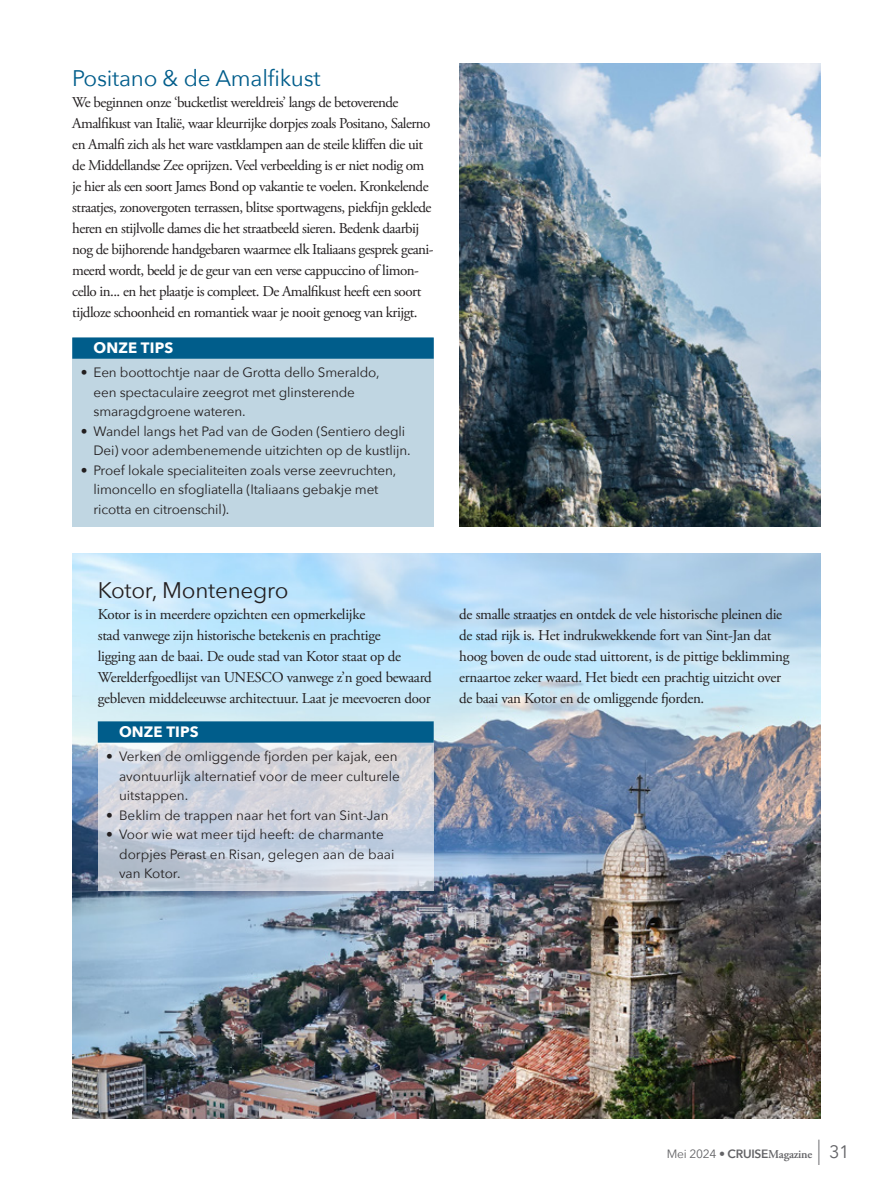
<style>
.page{position:relative;width:893px;height:1191px;background:#fff}
.page>*{position:absolute;margin:0;border:0;box-sizing:border-box;transform-origin:0 0}
.Subtitel{font:22.5px "Avenir Next";letter-spacing:-.01em;color:#005d8b}
.Subtitel-2{font:22.5px "Avenir Next";letter-spacing:-.01em;color:#231f20}
.t1{font:18px "Avenir Next";color:#636366}
.body{font:15px/21px "Adobe Garamond Pro";letter-spacing:-.035em;color:#231f20}
.Tussentitel{font:700 15px "Avenir Next";letter-spacing:.01em;color:#fff}
.t2{font:13.5px/19.5px "Avenir Next";letter-spacing:-.01em;color:#231f20}
.t3{font:600 12px "Adobe Garamond Pro";letter-spacing:-.02em;color:#636366}
.s1{font-family:"Avenir Next";font-weight:400}
.s2{font-family:"Avenir Next";font-weight:200}
.s3{font-family:"Avenir Next"}
.s4{font-size:36px}
</style>
<div class="page">
<img style="left:72px;top:554px;width:749px;height:564px">
<div style="left:72px;top:338px;width:362px;height:188px;background:#c0d6e2"></div>
<div style="left:72px;top:337px;width:362px;height:22px;background:#005d8b"></div>
<img style="left:459px;top:64px;width:361px;height:462px">
<svg style="left:98px;top:742px;width:336px;height:149px;background:#cdd2dc"></svg>
<div style="left:98px;top:721px;width:336px;height:21px;background:#005d8b"></div>
<p class="Subtitel" style="left:72px;top:59px;width:250px">Positano &amp; de Amalfikust</p>
<p class="body" style="left:72px;top:93px;width:363px">We beginnen onze ‘bucketlist wereldreis’ langs de betoverende Amalfikust van Italië, waar kleurrijke dorpjes zoals Positano, Salerno en Amalfi zich als het ware vastklampen aan de steile kliffen die uit de Middellandse Zee oprijzen. Veel verbeelding is er niet nodig om je hier als een soort James Bond op vakantie te voelen. Kronkelende straatjes, zonovergoten terrassen, blitse sportwagens, piekfijn geklede heren en stijlvolle dames die het straatbeeld sieren. Bedenk daarbij nog de bijhorende handgebaren waarmee elk Italiaans gesprek geani&shy;meerd wordt, beeld je de geur van een verse cappuccino of limon&shy;cello in... en het plaatje is compleet. De Amalfikust heeft een soort tijdloze schoonheid en romantiek waar je nooit genoeg van krijgt.</p>
<p class="Tussentitel" style="left:94px;top:335px;width:81px">ONZE TIPS</p>
<p class="t2" style="left:94px;top:362px;width:288px;text-indent:-13px">• Een boottochtje naar de Grotta dello Smeraldo, een spectaculaire zeegrot met glinsterende smaragdgroene wateren.</p>
<p class="t2" style="left:94px;top:420px;width:318px;text-indent:-13px">• Wandel langs het Pad van de Goden (Sentiero degli<br>Dei) voor adembenemende uitzichten op de kustlijn.</p>
<p class="t2" style="left:94px;top:459px;width:304px;text-indent:-13px">• Proef lokale specialiteiten zoals verse zeevruchten, limoncello en sfogliatella (Italiaans gebakje met ricotta en citroenschil).</p>
<p class="Subtitel-2" style="left:98px;top:571px;width:192px">Kotor, Montenegro</p>
<p class="body" style="left:98px;top:604px;width:336px">Kotor is in meerdere opzichten een opmerkelijke<br>stad vanwege zijn historische betekenis en prachtige<br>ligging aan de baai. De oude stad van Kotor staat op de Werelderfgoedlijst van UNESCO vanwege z’n goed bewaard gebleven middeleeuwse architectuur. Laat je meevoeren door</p>
<p class="body" style="left:459px;top:604px;width:332px">de smalle straatjes en ontdek de vele historische pleinen die de stad rijk is. Het indrukwekkende fort van Sint-Jan dat hoog boven de oude stad uittorent, is de pittige beklimming ernaartoe zeker waard. Het biedt een prachtig uitzicht over de baai van Kotor en de omliggende fjorden.</p>
<p class="Tussentitel" style="left:119px;top:719px;width:81px">ONZE TIPS</p>
<p class="t2" style="left:119px;top:746px;width:282px;text-indent:-13px">• Verken de omliggende fjorden per kajak, een avontuurlijk alternatief voor de meer culturele uitstappen.</p>
<p class="t2" style="left:106px;top:804px;width:284px">• Beklim de trappen naar het fort van Sint-Jan</p>
<p class="t2" style="left:119px;top:824px;width:277px;text-indent:-13px">• Voor wie wat meer tijd heeft: de charmante dorpjes Perast en Risan, gelegen aan de baai van Kotor.</p>
<p class="t3" style="left:667px;top:1147px;width:147px"><span class="s1">Mei 2024</span> <span class="s2">•</span> <span class="s3">CRUISE</span>Magazine</p>
<p class="t1" style="left:818px;top:1136px;width:34px"><span class="s4">I</span> 31</p>
</div>
